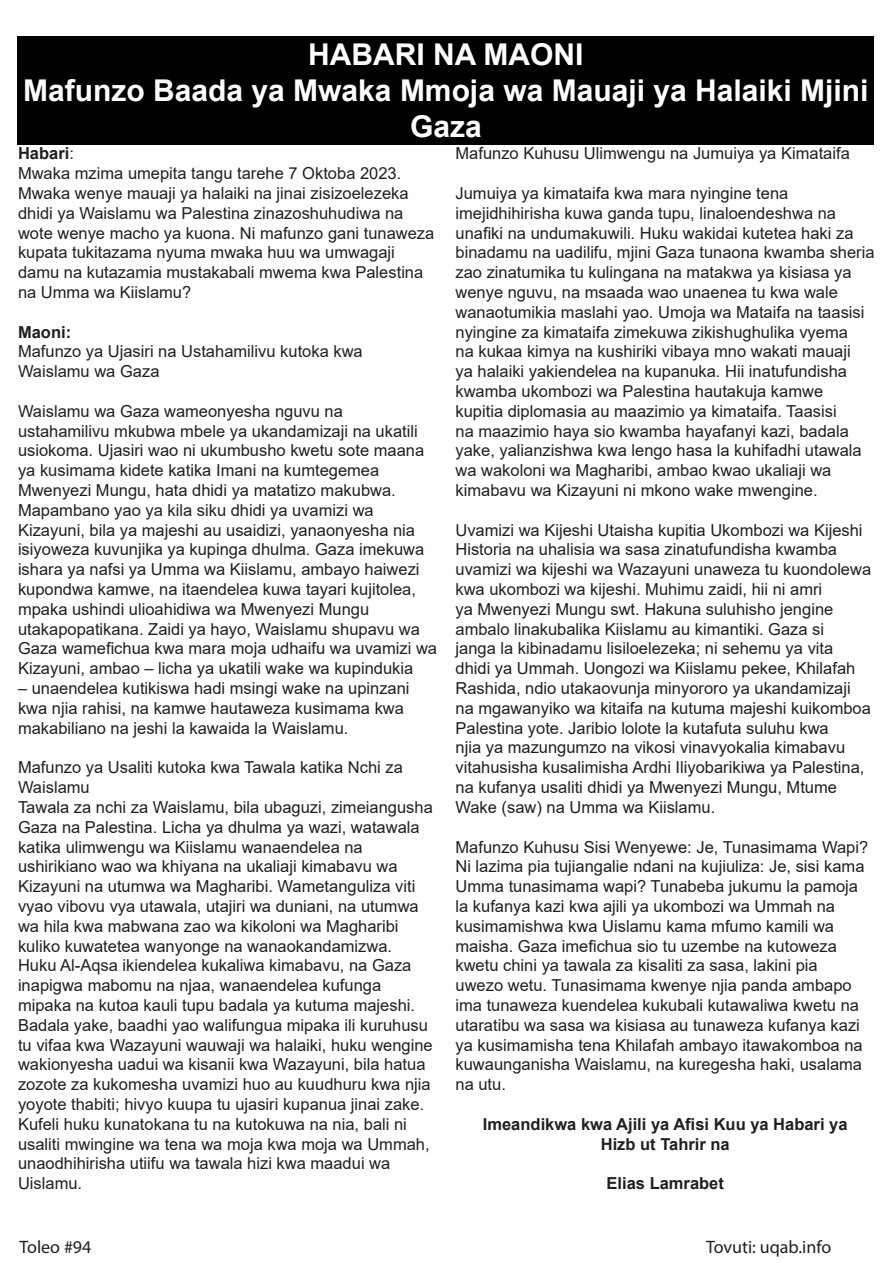
<style>
.page{position:relative;width:893px;height:1263px;background:#fff}
.page>*{position:absolute;margin:0;border:0;box-sizing:border-box;transform-origin:0 0}
.t1{font:700 30px/36px "Arial";color:#fff;text-align:center}
.t2{font:18px "Myriad Pro";color:#231f20}
.t3{font:16.5px/19.8px "Arial";color:#231f20}
.t4{font:700 16.5px "Arial";color:#231f20}
.s1{font-weight:400}
</style>
<div class="page">
<div style="left:17px;top:36px;width:857px;height:108px;background:#000"></div>
<p class="t1" style="left:308px;top:37px;width:277px">HABARI NA MAONI</p>
<p class="t1" style="left:23px;top:73px;width:847px">Mafunzo Baada ya Mwaka Mmoja wa Mauaji ya Halaiki Mjini<br>Gaza</p>
<p class="t4" style="left:18px;top:142px;width:57px">Habari<span class="s1">:</span></p>
<p class="t3" style="left:18px;top:163px;width:418px">Mwaka mzima umepita tangu tarehe 7 Oktoba 2023.<br>Mwaka wenye mauaji ya halaiki na jinai zisizoelezeka dhidi ya Waislamu wa Palestina zinazoshuhudiwa na wote wenye macho ya kuona. Ni mafunzo gani tunaweza kupata tukitazama nyuma mwaka huu wa umwagaji damu na kutazamia mustakabali mwema kwa Palestina na Umma wa Kiislamu?</p>
<p class="t4" style="left:18px;top:320px;width:55px">Maoni:</p>
<p class="t3" style="left:18px;top:342px;width:346px">Mafunzo ya Ujasiri na Ustahamilivu kutoka kwa<br>Waislamu wa Gaza</p>
<p class="t3" style="left:18px;top:401px;width:421px">Waislamu wa Gaza wameonyesha nguvu na ustahamilivu mkubwa mbele ya ukandamizaji na ukatili usiokoma. Ujasiri wao ni ukumbusho kwetu sote maana ya kusimama kidete katika Imani na kumtegemea Mwenyezi Mungu, hata dhidi ya matatizo makubwa.<br>Mapambano yao ya kila siku dhidi ya uvamizi wa Kizayuni, bila ya majeshi au usaidizi, yanaonyesha nia isiyoweza kuvunjika ya kupinga dhulma. Gaza imekuwa ishara ya nafsi ya Umma wa Kiislamu, ambayo haiwezi kupondwa kamwe, na itaendelea kuwa tayari kujitolea, mpaka ushindi ulioahidiwa wa Mwenyezi Mungu utakapopatikana. Zaidi ya hayo, Waislamu shupavu wa Gaza wamefichua kwa mara moja udhaifu wa uvamizi wa Kizayuni, ambao – licha ya ukatili wake wa kupindukia</p>
<p class="t3" style="left:18px;top:678px;width:393px">– unaendelea kutikiswa hadi msingi wake na upinzani kwa njia rahisi, na kamwe hautaweza kusimama kwa makabiliano na jeshi la kawaida la Waislamu.</p>
<p class="t3" style="left:18px;top:757px;width:386px">Mafunzo ya Usaliti kutoka kwa Tawala katika Nchi za<br>Waislamu</p>
<p class="t3" style="left:18px;top:797px;width:416px">Tawala za nchi za Waislamu, bila ubaguzi, zimeiangusha Gaza na Palestina. Licha ya dhulma ya wazi, watawala katika ulimwengu wa Kiislamu wanaendelea na ushirikiano wao wa khiyana na ukaliaji kimabavu wa Kizayuni na utumwa wa Magharibi. Wametanguliza viti vyao vibovu vya utawala, utajiri wa duniani, na utumwa wa hila kwa mabwana zao wa kikoloni wa Magharibi kuliko kuwatetea wanyonge na wanaokandamizwa.<br>Huku Al-Aqsa ikiendelea kukaliwa kimabavu, na Gaza inapigwa mabomu na njaa, wanaendelea kufunga mipaka na kutoa kauli tupu badala ya kutuma majeshi.<br>Badala yake, baadhi yao walifungua mipaka ili kuruhusu tu vifaa kwa Wazayuni wauwaji wa halaiki, huku wengine wakionyesha uadui wa kisanii kwa Wazayuni, bila hatua zozote za kukomesha uvamizi huo au kuudhuru kwa njia yoyote thabiti; hivyo kuupa tu ujasiri kupanua jinai zake.<br>Kufeli huku kunatokana tu na kutokuwa na nia, bali ni usaliti mwingine wa tena wa moja kwa moja wa Ummah, unaodhihirisha utiifu wa tawala hizi kwa maadui wa Uislamu.</p>
<p class="t3" style="left:455px;top:144px;width:396px">Mafunzo Kuhusu Ulimwengu na Jumuiya ya Kimataifa</p>
<p class="t3" style="left:455px;top:183px;width:421px">Jumuiya ya kimataifa kwa mara nyingine tena imejidhihirisha kuwa ganda tupu, linaloendeshwa na unafiki na undumakuwili. Huku wakidai kutetea haki za binadamu na uadilifu, mjini Gaza tunaona kwamba sheria zao zinatumika tu kulingana na matakwa ya kisiasa ya wenye nguvu, na msaada wao unaenea tu kwa wale wanaotumikia maslahi yao. Umoja wa Mataifa na taasisi nyingine za kimataifa zimekuwa zikishughulika vyema<br>na kukaa kimya na kushiriki vibaya mno wakati mauaji<br>ya halaiki yakiendelea na kupanuka. Hii inatufundisha kwamba ukombozi wa Palestina hautakuja kamwe kupitia diplomasia au maazimio ya kimataifa. Taasisi<br>na maazimio haya sio kwamba hayafanyi kazi, badala yake, yalianzishwa kwa lengo hasa la kuhifadhi utawala wa wakoloni wa Magharibi, ambao kwao ukaliaji wa kimabavu wa Kizayuni ni mkono wake mwengine.</p>
<p class="t3" style="left:455px;top:520px;width:409px">Uvamizi wa Kijeshi Utaisha kupitia Ukombozi wa Kijeshi</p>
<p class="t3" style="left:455px;top:540px;width:417px">Historia na uhalisia wa sasa zinatufundisha kwamba uvamizi wa kijeshi wa Wazayuni unaweza tu kuondolewa kwa ukombozi wa kijeshi. Muhimu zaidi, hii ni amri<br>ya Mwenyezi Mungu swt. Hakuna suluhisho jengine ambalo linakubalika Kiislamu au kimantiki. Gaza si<br>janga la kibinadamu lisiloelezeka; ni sehemu ya vita dhidi ya Ummah. Uongozi wa Kiislamu pekee, Khilafah Rashida, ndio utakaovunja minyororo ya ukandamizaji na mgawanyiko wa kitaifa na kutuma majeshi kuikomboa Palestina yote. Jaribio lolote la kutafuta suluhu kwa<br>njia ya mazungumzo na vikosi vinavyokalia kimabavu vitahusisha kusalimisha Ardhi Iliyobarikiwa ya Palestina, na kufanya usaliti dhidi ya Mwenyezi Mungu, Mtume Wake (saw) na Umma wa Kiislamu.</p>
<p class="t3" style="left:455px;top:837px;width:414px">Mafunzo Kuhusu Sisi Wenyewe: Je, Tunasimama Wapi?</p>
<p class="t3" style="left:455px;top:856px;width:410px">Ni lazima pia tujiangalie ndani na kujiuliza: Je, sisi kama Umma tunasimama wapi? Tunabeba jukumu la pamoja la kufanya kazi kwa ajili ya ukombozi wa Ummah na kusimamishwa kwa Uislamu kama mfumo kamili wa maisha. Gaza imefichua sio tu uzembe na kutoweza kwetu chini ya tawala za kisaliti za sasa, lakini pia uwezo wetu. Tunasimama kwenye njia panda ambapo ima tunaweza kuendelea kukubali kutawaliwa kwetu na utaratibu wa sasa wa kisiasa au tunaweza kufanya kazi ya kusimamisha tena Khilafah ambayo itawakomboa na kuwaunganisha Waislamu, na kuregesha haki, usalama na utu.</p>
<p class="t4" style="left:483px;top:1112px;width:366px">Imeandikwa kwa Ajili ya Afisi Kuu ya Habari ya</p>
<p class="t4" style="left:601px;top:1132px;width:130px">Hizb ut Tahrir na</p>
<p class="t4" style="left:606px;top:1172px;width:119px">Elias Lamrabet</p>
<p class="t2" style="left:20px;top:1236px;width:73px">Toleo #94</p>
<p class="t2" style="left:706px;top:1236px;width:127px">Tovuti: uqab.info</p>
</div>
